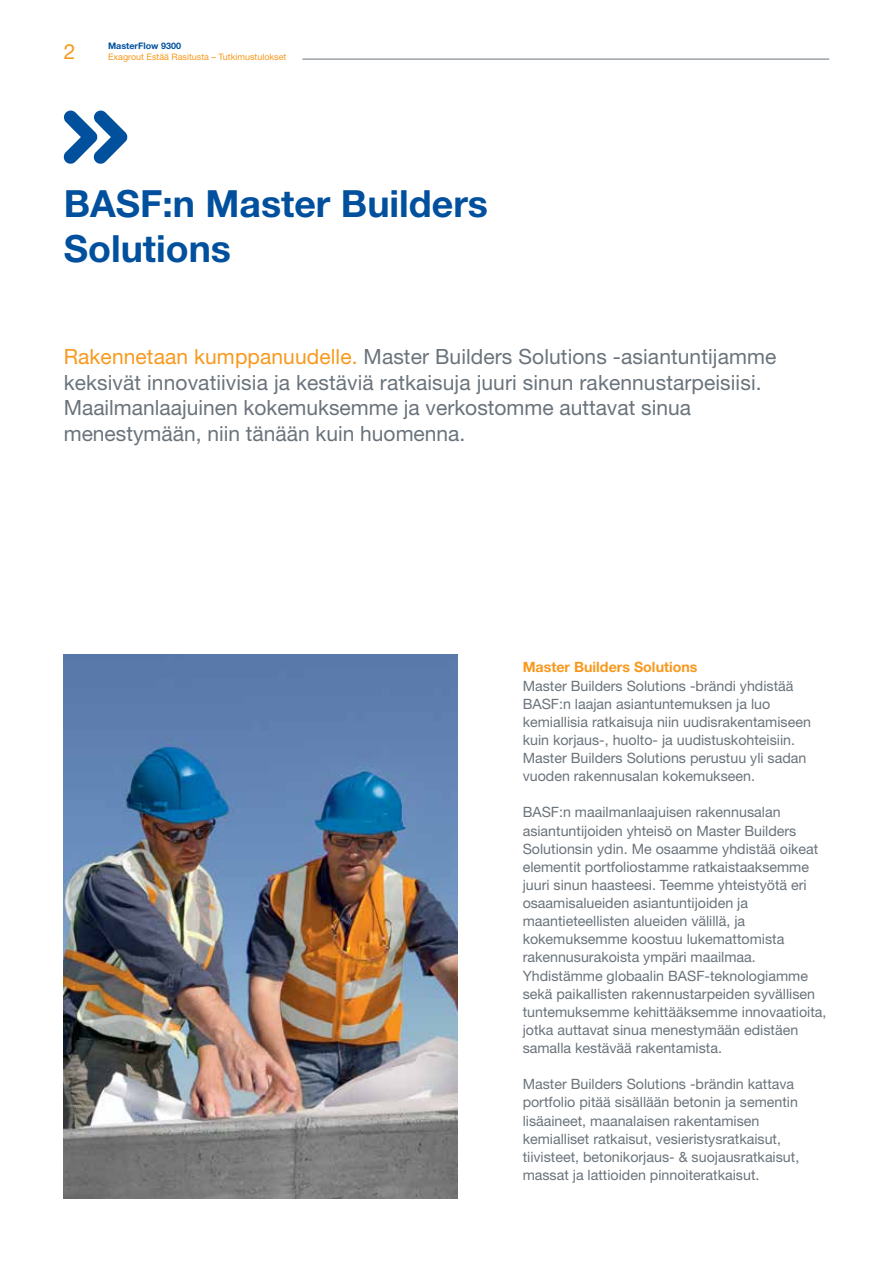
<style>
.page{position:relative;width:893px;height:1263px;background:#fff}
.page>*{position:absolute;margin:0;border:0;box-sizing:border-box;transform-origin:0 0}
.t1{font:700 37.5px/45px "Helvetica Neue LT Std";color:#00509e}
.t2{font:21px/25.5px "Helvetica Neue LT Std";letter-spacing:.005em;color:#6a737b}
.t3{font:21px "Helvetica Neue LT Std";color:#f8991d}
.t4{font:14.25px/18.1px "Helvetica Neue LT Std";color:#6a737b}
.t5{font:700 14.25px "Helvetica Neue LT Std";color:#f8991d}
.t6{font:9px "Helvetica Neue LT Std";color:#f8991d}
.t7{font:700 9px "Helvetica Neue LT Std";color:#00509e}
.s1{color:#f8991d}
</style>
<div class="page">
<hr style="left:302px;top:59px;width:527px;height:1px;background:#6a737b">
<svg style="left:64px;top:111px;width:63px;height:53px"></svg>
<img style="left:64px;top:654px;width:393px;height:544px">
<h2 class="t3" style="left:64px;top:39px;width:13px">2</h2>
<p class="t7" style="left:108px;top:40px;width:74px">MasterFlow 9300</p>
<p class="t6" style="left:108px;top:51px;width:180px">Exagrout Estää Rasitusta – Tutkimustulokset</p>
<h1 class="t1" style="left:64px;top:180px;width:426px">BASF:n Master Builders<br>Solutions</h1>
<p class="t2" style="left:64px;top:344px;width:714px"><span class="s1">Rakennetaan kumppanuudelle.</span> Master Builders Solutions -asiantuntijamme keksivät innovatiivisia ja kestäviä ratkaisuja juuri sinun rakennustarpeisiisi.<br>Maailmanlaajuinen kokemuksemme ja verkostomme auttavat sinua menestymään, niin tänään kuin huomenna.</p>
<p class="t5" style="left:523px;top:658px;width:176px">Master Builders Solutions</p>
<p class="t4" style="left:523px;top:676px;width:290px">Master Builders Solutions -brändi yhdistää BASF:n laajan asiantuntemuksen ja luo kemiallisia ratkaisuja niin uudisrakentamiseen kuin korjaus-, huolto- ja uudistuskohteisiin.<br>Master Builders Solutions perustuu yli sadan vuoden rakennusalan kokemukseen.</p>
<p class="t4" style="left:523px;top:803px;width:305px">BASF:n maailmanlaajuisen rakennusalan asiantuntijoiden yhteisö on Master Builders Solutionsin ydin. Me osaamme yhdistää oikeat elementit portfoliostamme ratkaistaaksemme juuri sinun haasteesi. Teemme yhteistyötä eri osaamisalueiden asiantuntijoiden ja maantieteellisten alueiden välillä, ja kokemuksemme koostuu lukemattomista rakennusurakoista ympäri maailmaa.<br>Yhdistämme globaalin BASF-teknologiamme sekä paikallisten rakennustarpeiden syvällisen tuntemuksemme kehittääksemme innovaatioita, jotka auttavat sinua menestymään edistäen samalla kestävää rakentamista.</p>
<p class="t4" style="left:523px;top:1075px;width:278px">Master Builders Solutions -brändin kattava portfolio pitää sisällään betonin ja sementin lisäaineet, maanalaisen rakentamisen kemialliset ratkaisut, vesieristysratkaisut, tiivisteet, betonikorjaus- &amp; suojausratkaisut, massat ja lattioiden pinnoiteratkaisut.</p>
</div>
